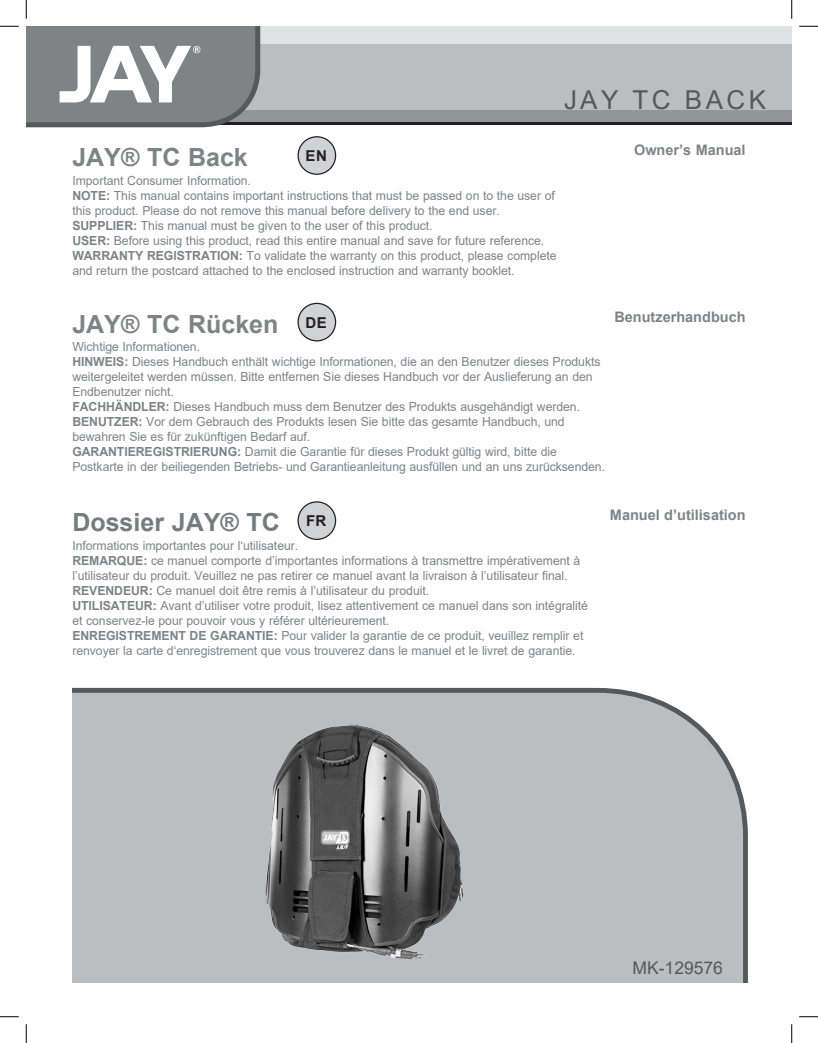
<style>
.page{position:relative;width:818px;height:1043px;background:#fff}
.page>*{position:absolute;margin:0;border:0;box-sizing:border-box;transform-origin:0 0}
.t1{font:26px "Arial";letter-spacing:.135em;color:#57585a}
.Jay_Customer_Advice{font:700 25px "Arial";color:#808285}
.Jay_Customer_Advice-2{font:700 25px "Arial";color:#787a7d}
.BODY_TEXT{font:17.5px "Arial";color:#57585a}
.LABELS{font:700 15px "Arial";color:#231f20}
.t2{font:700 14.5px "Arial";color:#808285}
.BODY_TEXT_Grey{font:12.5px/15px "Arial";letter-spacing:-.005em;color:#808285}
.s1{font-weight:700}
</style>
<div class="page">
<div style="left:298px;top:137px;width:37px;height:37px;background:#d1d2d4;border-radius:50%"></div>
<div style="left:297px;top:136px;width:39px;height:39px;border:1px solid #231f20;border-radius:50%"></div>
<svg style="left:72px;top:687px;width:676px;height:295px;background:#bbbcbe"></svg>
<div style="left:298px;top:502px;width:37px;height:37px;background:#d1d2d4;border-radius:50%"></div>
<div style="left:297px;top:501px;width:39px;height:39px;border:1px solid #231f20;border-radius:50%"></div>
<img style="left:223px;top:709px;width:281px;height:262px">
<div style="left:298px;top:303px;width:37px;height:38px;background:#d1d2d4;border-radius:50%"></div>
<div style="left:297px;top:303px;width:39px;height:38px;border:1px solid #231f20;border-radius:50%"></div>
<div style="left:26px;top:26px;width:765px;height:96px;background:#bcbdc0"></div>
<div style="left:26px;top:26px;width:765px;height:18px;background:#e1e2e4"></div>
<div style="left:26px;top:110px;width:765px;height:12px;background:#939598"></div>
<hr style="left:26px;top:122px;width:765px;height:2px;background:#231f20">
<svg style="left:26px;top:26px;width:237px;height:102px;background:#939597"></svg>
<svg style="left:0;top:25px;width:19px;height:2px"></svg>
<svg style="left:799px;top:25px;width:19px;height:2px"></svg>
<svg style="left:0;top:1016px;width:19px;height:1px"></svg>
<svg style="left:799px;top:1016px;width:19px;height:1px"></svg>
<svg style="left:25px;top:0;width:2px;height:19px"></svg>
<svg style="left:25px;top:1024px;width:2px;height:18px"></svg>
<svg style="left:791px;top:0;width:1px;height:19px"></svg>
<svg style="left:791px;top:1024px;width:1px;height:18px"></svg>
<p class="t1" style="left:564px;top:82px;width:204px">JAY TC BACK</p>
<p class="Jay_Customer_Advice" style="left:72px;top:140px;width:177px">JAY® TC Back</p>
<p class="LABELS" style="left:305px;top:145px;width:23px">EN</p>
<p class="BODY_TEXT_Grey" style="left:72px;top:172px;width:180px">Important Consumer Information.</p>
<p class="BODY_TEXT_Grey" style="left:72px;top:187px;width:484px"><span class="s1">NOTE:</span> This manual contains important instructions that must be passed on to the user of this product. Please do not remove this manual before delivery to the end user.</p>
<p class="BODY_TEXT_Grey" style="left:72px;top:217px;width:362px"><span class="s1">SUPPLIER:</span> This manual must be given to the user of this product.</p>
<p class="BODY_TEXT_Grey" style="left:72px;top:232px;width:473px"><span class="s1">USER:</span> Before using this product, read this entire manual and save for future reference.</p>
<p class="BODY_TEXT_Grey" style="left:72px;top:247px;width:485px"><span class="s1">WARRANTY REGISTRATION:</span> To validate the warranty on this product, please complete and return the postcard attached to the enclosed instruction and warranty booklet.</p>
<p class="t2" style="left:634px;top:140px;width:113px">Owner’s Manual</p>
<p class="Jay_Customer_Advice" style="left:72px;top:306px;width:207px">JAY® TC Rücken</p>
<p class="LABELS" style="left:305px;top:312px;width:23px">DE</p>
<p class="BODY_TEXT_Grey" style="left:72px;top:339px;width:129px">Wichtige Informationen.</p>
<p class="BODY_TEXT_Grey" style="left:72px;top:354px;width:529px"><span class="s1">HINWEIS:</span> Dieses Handbuch enthält wichtige Informationen, die an den Benutzer dieses Produkts weitergeleitet werden müssen. Bitte entfernen Sie dieses Handbuch vor der Auslieferung an den<br>Endbenutzer nicht.</p>
<p class="BODY_TEXT_Grey" style="left:72px;top:399px;width:509px"><span class="s1">FACHHÄNDLER:</span> Dieses Handbuch muss dem Benutzer des Produkts ausgehändigt werden.</p>
<p class="BODY_TEXT_Grey" style="left:72px;top:414px;width:494px"><span class="s1">BENUTZER:</span> Vor dem Gebrauch des Produkts lesen Sie bitte das gesamte Handbuch, und bewahren Sie es für zukünftigen Bedarf auf.</p>
<p class="BODY_TEXT_Grey" style="left:72px;top:444px;width:534px"><span class="s1">GARANTIEREGISTRIERUNG:</span> Damit die Garantie für dieses Produkt gültig wird, bitte die<br>Postkarte in der beiliegenden Betriebs- und Garantieanleitung ausfüllen und an uns zurücksenden.</p>
<p class="t2" style="left:614px;top:306px;width:133px">Benutzerhandbuch</p>
<p class="Jay_Customer_Advice-2" style="left:72px;top:504px;width:209px">Dossier JAY® TC</p>
<p class="LABELS" style="left:306px;top:510px;width:22px">FR</p>
<p class="BODY_TEXT_Grey" style="left:72px;top:537px;width:227px">Informations importantes pour l‘utilisateur.</p>
<p class="BODY_TEXT_Grey" style="left:72px;top:552px;width:509px"><span class="s1">REMARQUE:</span> ce manuel comporte d’importantes informations à transmettre impérativement à l’utilisateur du produit. Veuillez ne pas retirer ce manuel avant la livraison à l’utilisateur final.</p>
<p class="BODY_TEXT_Grey" style="left:72px;top:582px;width:358px"><span class="s1">REVENDEUR:</span> Ce manuel doit être remis à l’utilisateur du produit.</p>
<p class="BODY_TEXT_Grey" style="left:72px;top:597px;width:517px"><span class="s1">UTILISATEUR:</span> Avant d’utiliser votre produit, lisez attentivement ce manuel dans son intégralité et conservez-le pour pouvoir vous y référer ultérieurement.</p>
<p class="BODY_TEXT_Grey" style="left:72px;top:627px;width:512px"><span class="s1">ENREGISTREMENT DE GARANTIE:</span> Pour valider la garantie de ce produit, veuillez remplir et renvoyer la carte d‘enregistrement que vous trouverez dans le manuel et le livret de garantie.</p>
<p class="t2" style="left:610px;top:505px;width:137px">Manuel d’utilisation</p>
<p class="BODY_TEXT" style="left:632px;top:956px;width:92px">MK-129576</p>
</div>
